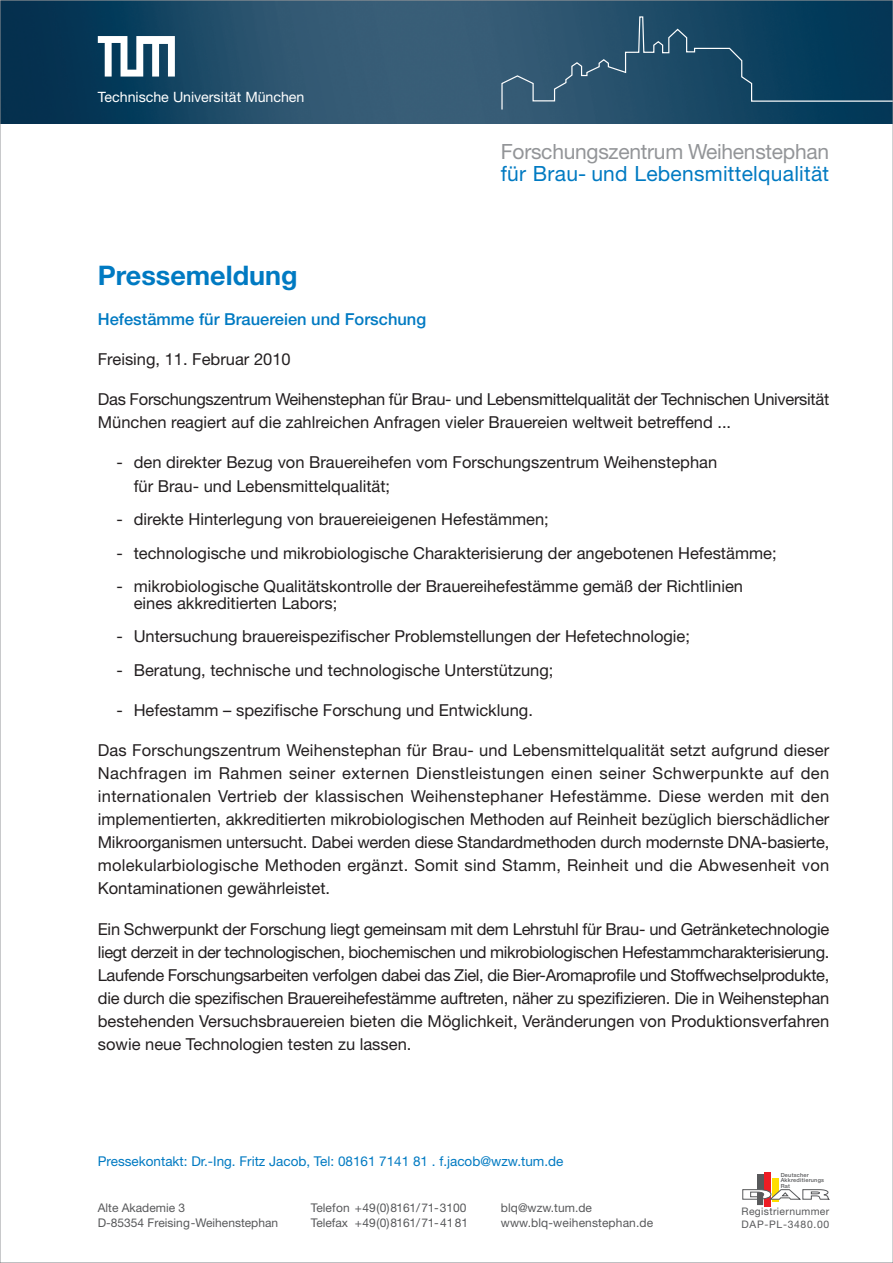
<style>
.page{position:relative;width:893px;height:1263px;background:#fff}
.page>*{position:absolute;margin:0;border:0;box-sizing:border-box;transform-origin:0 0}
.t1{font:700 27px "Helvetica Neue LT Std";color:#007ac2}
.t2{font:21px "Helvetica Neue LT Std";letter-spacing:.01em;color:#007ac2}
.t3{font:21px "Helvetica Neue LT Std";letter-spacing:-.015em;color:#939598}
.t4{font:16.5px/23.1px "Helvetica Neue LT Std";color:#231f20}
.t5{font:16.5px/23.1px "Helvetica Neue LT Std";letter-spacing:-.02em;color:#231f20}
.t6{font:500 16.5px "Helvetica Neue LT Std";color:#007ac2}
.t7{font:14.25px "Helvetica Neue LT Std";color:#fff}
.t8{font:13.5px "Helvetica Neue LT Std";color:#007ac2}
.t9{font:12px/14.4px "Helvetica Neue LT Std";color:#58595b}
.t10{font:10.35px/12.3px "Helvetica Neue LT Std";letter-spacing:.03em;color:#58595b}
.t11{font:500 5.55px/5.7px "Helvetica Neue";letter-spacing:.04em;color:#58595b}
</style>
<div class="page">
<img style="left:2px;top:2px;width:888px;height:121px">
<svg style="left:501px;top:16px;width:389px;height:95px;background:#1e4c68"></svg>
<div style="left:765px;top:1172px;width:6px;height:35px;background:#ed1c24"></div>
<div style="left:772px;top:1179px;width:6px;height:23px;background:#fd0"></div>
<div style="left:757px;top:1174px;width:6px;height:16px;background:#58595b"></div>
<svg style="left:742px;top:1189px;width:88px;height:16px"></svg>
<svg style="left:98px;top:36px;width:77px;height:41px"></svg>
<p class="t7" style="left:98px;top:92px;width:208px">Technische Universität München</p>
<p class="t3" style="left:501px;top:144px;width:330px">Forschungszentrum Weihenstephan</p>
<p class="t2" style="left:501px;top:166px;width:330px">für Brau- und Lebensmittelqualität</p>
<h1 class="t1" style="left:98px;top:266px;width:201px">Pressemeldung</h1>
<p class="t6" style="left:98px;top:313px;width:330px">Hefestämme für Brauereien und Forschung</p>
<p class="t4" style="left:98px;top:349px;width:194px">Freising, 11. Februar 2010</p>
<p class="t5" style="left:98px;top:390px;width:733px">Das Forschungszentrum Weihenstephan für Brau- und Lebensmittelqualität der Technischen Universität<br>München reagiert auf die zahlreichen Anfragen vieler Brauereien weltweit betreffend ...</p>
<p class="t4" style="left:134px;top:453px;width:585px;text-indent:-17px">- den direkter Bezug von Brauereihefen vom Forschungszentrum Weihenstephan für Brau- und Lebensmittelqualität;</p>
<p class="t4" style="left:116px;top:509px;width:434px">- direkte Hinterlegung von brauereieigenen Hefestämmen;</p>
<p class="t4" style="left:116px;top:543px;width:662px">- technologische und mikrobiologische Charakterisierung der angebotenen Hefestämme;</p>
<p class="t4" style="left:134px;top:580px;width:611px;line-height:16.5px;text-indent:-17px">- mikrobiologische Qualitätskontrolle der Brauereihefestämme gemäß der Richtlinien eines akkreditierten Labors;</p>
<p class="t4" style="left:116px;top:626px;width:575px">- Untersuchung brauereispezifischer Problemstellungen der Hefetechnologie;</p>
<p class="t4" style="left:116px;top:660px;width:438px">- Beratung, technische und technologische Unterstützung;</p>
<p class="t4" style="left:116px;top:700px;width:418px">- Hefestamm – spezifische Forschung und Entwicklung.</p>
<p class="t4" style="left:98px;top:740px;width:733px;text-align:justify">Das Forschungszentrum Weihenstephan für Brau- und Lebensmittelqualität setzt aufgrund dieser Nachfragen im Rahmen seiner externen Dienstleistungen einen seiner Schwerpunkte auf den internationalen Vertrieb der klassischen Weihenstephaner Hefestämme. Diese werden mit den implementierten, akkreditierten mikrobiologischen Methoden auf Reinheit bezüglich bierschädlicher Mikroorganismen untersucht. Dabei werden diese Standardmethoden durch modernste DNA-basierte, molekularbiologische Methoden ergänzt. Somit sind Stamm, Reinheit und die Abwesenheit von Kontaminationen gewährleistet.</p>
<p class="t4" style="left:98px;top:919px;width:733px;text-align:justify">Ein Schwerpunkt der Forschung liegt gemeinsam mit dem Lehrstuhl für Brau- und Getränketechnologie liegt derzeit in der technologischen, biochemischen und mikrobiologischen Hefestammcharakterisierung.<br>Laufende Forschungsarbeiten verfolgen dabei das Ziel, die Bier-Aromaprofile und Stoffwechselprodukte, die durch die spezifischen Brauereihefestämme auftreten, näher zu spezifizieren. Die in Weihenstephan bestehenden Versuchsbrauereien bieten die Möglichkeit, Veränderungen von Produktionsverfahren sowie neue Technologien testen zu lassen.</p>
<p class="t8" style="left:98px;top:1156px;width:467px">Pressekontakt: Dr.-Ing. Fritz Jacob, Tel: 08161 7141 81 . f.jacob@wzw.tum.de</p>
<p class="t9" style="left:98px;top:1202px;width:182px;line-height:15px">Alte Akademie 3<br>D-85354 Freising-Weihenstephan</p>
<p class="t9" style="left:501px;top:1202px;width:154px">blq@wzw.tum.de www.blq-weihenstephan.de</p>
<p class="t9" style="left:311px;top:1202px;width:159px">Telefon +49(0)8161/71-3100<br>Telefax +49(0)8161/71-4181</p>
<p class="t11" style="left:781px;top:1172px;width:45px">Deutscher<br>Akkreditierungs<br>Rat</p>
<p class="t10" style="left:741px;top:1206px;width:89px">Registriernummer<br>DAP-PL-3480.00</p>
</div>
